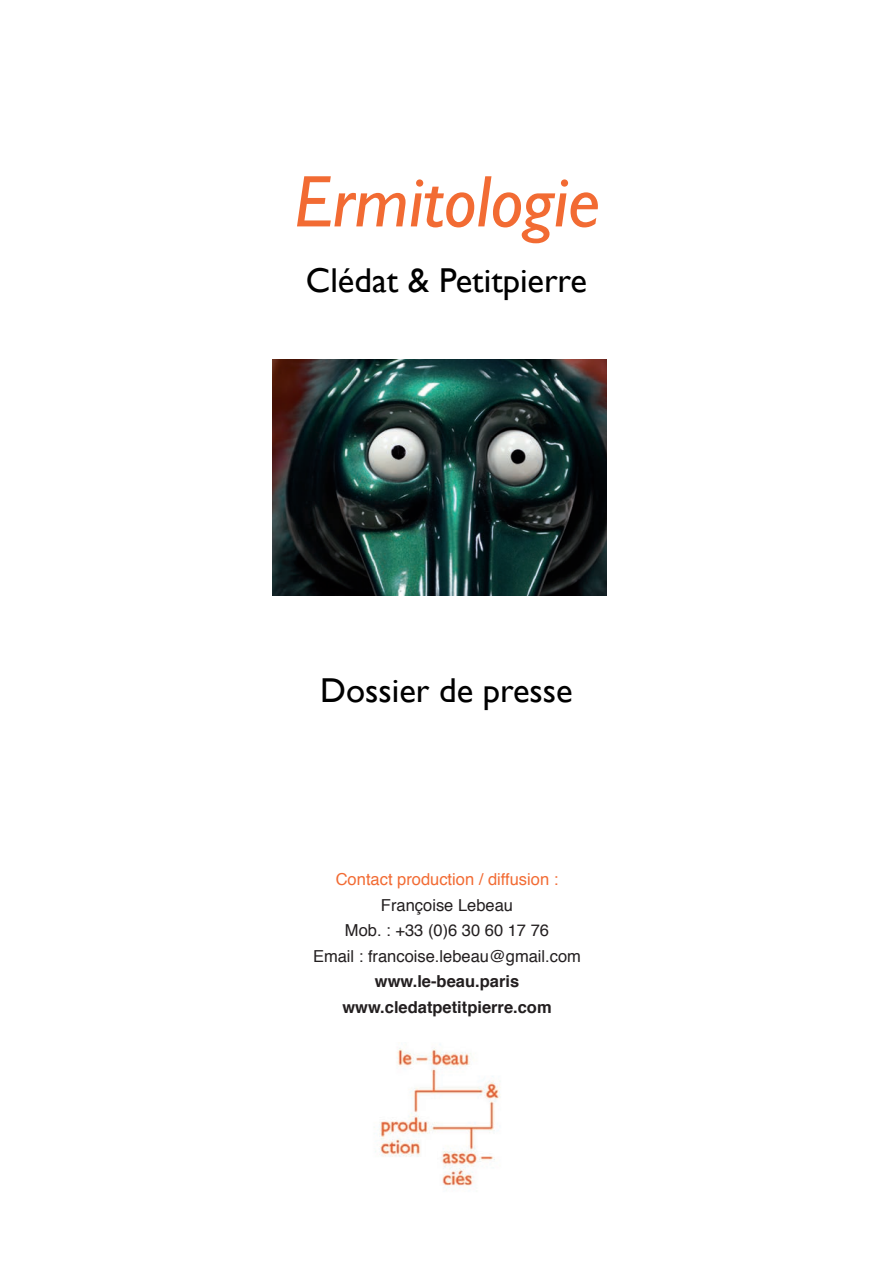
<style>
.page{position:relative;width:893px;height:1263px;background:#fff}
.page>*{position:absolute;margin:0;border:0;box-sizing:border-box;transform-origin:0 0}
.t1{font:italic 73.5px "Gill Sans";color:#f26b33}
.t2{font:34.5px "Gill Sans";color:#000}
.t3{font:16.5px/25.5px "Helvetica";color:#231f20;text-align:center}
.t4{font:700 16.5px/25.5px "Helvetica";color:#231f20;text-align:center}
.t5{font:16.5px "Helvetica";color:#f26b33}
</style>
<div class="page">
<img style="left:375px;top:1044px;width:125px;height:142px">
<img style="left:272px;top:359px;width:335px;height:236px">
<h1 class="t1" style="left:294px;top:159px;width:307px">Ermitologie</h1>
<h2 class="t2" style="left:306px;top:260px;width:282px">Clédat &amp; Petitpierre</h2>
<h2 class="t2" style="left:320px;top:670px;width:254px">Dossier de presse</h2>
<p class="t5" style="left:336px;top:867px;width:224px">Contact production / diffusion :</p>
<p class="t3" style="left:313px;top:893px;width:269px">Françoise Lebeau<br>Mob. : +33 (0)6 30 60 17 76<br>Email : francoise.lebeau@gmail.com</p>
<p class="t4" style="left:342px;top:969px;width:211px">www.le-beau.paris www.cledatpetitpierre.com</p>
</div>
